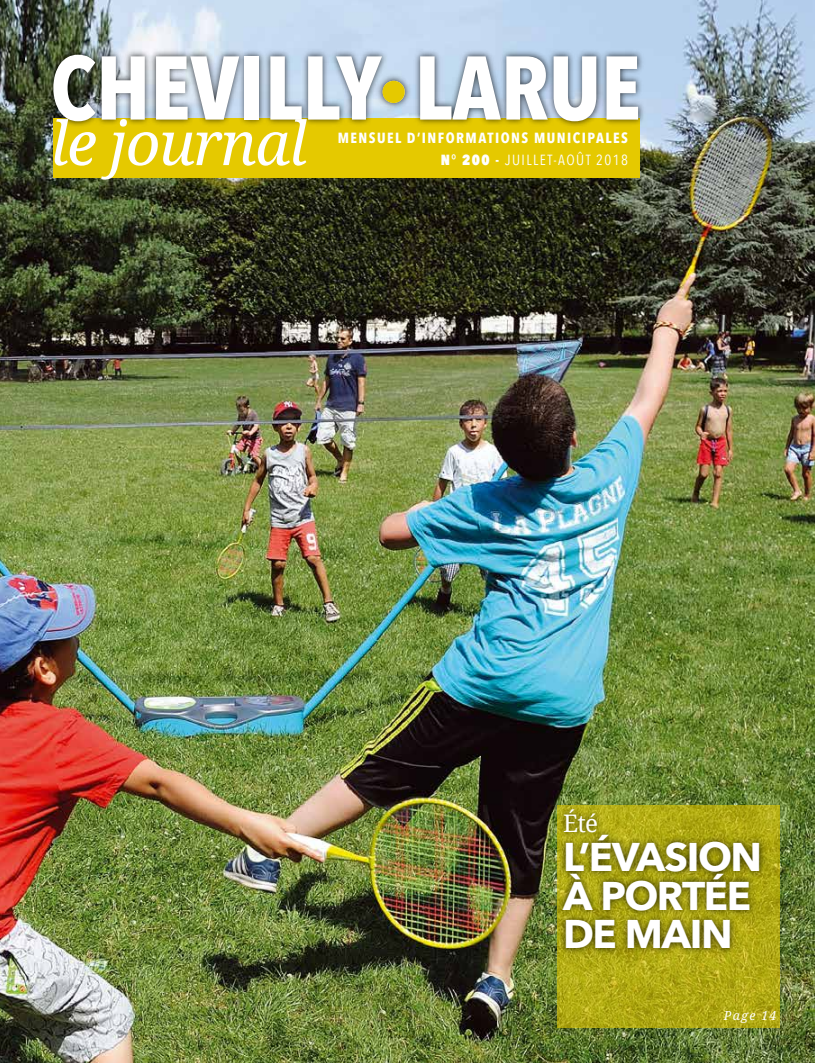
<style>
.page{position:relative;width:815px;height:1063px;background:#fff}
.page>*{position:absolute;margin:0;border:0;box-sizing:border-box;transform-origin:0 0}
.t1{font:italic 60.5px "Droid Serif";letter-spacing:-.025em;color:#fff}
.t2{font:700 40px/38.8px "Avenir Next";letter-spacing:-.035em;color:#fff}
.t3{font:24.25px "Droid Serif";color:#fff}
.t4{font:700 14.62px/22px "Avenir Next Condensed";letter-spacing:.1em;color:#fff;text-align:right}
.t5{font:italic 12.5px "Droid Serif";letter-spacing:.1em;color:#fff}
.s1{font-weight:800}
.s2{font-weight:400}
</style>
<div class="page">
<img style="left:0;top:0;width:815px;height:1063px">
<div style="left:53px;top:118px;width:587px;height:60px;background:#e5c900"></div>
<img style="left:44px;top:46px;width:603px;height:85px">
<svg style="left:53px;top:55px;width:42px;height:66px"></svg>
<svg style="left:102px;top:56px;width:43px;height:64px"></svg>
<svg style="left:156px;top:56px;width:83px;height:64px"></svg>
<div style="left:245px;top:56px;width:14px;height:64px;background:#fff"></div>
<svg style="left:270px;top:56px;width:32px;height:64px"></svg>
<svg style="left:308px;top:56px;width:74px;height:64px"></svg>
<svg style="left:420px;top:56px;width:128px;height:64px"></svg>
<svg style="left:554px;top:56px;width:42px;height:65px"></svg>
<svg style="left:606px;top:56px;width:32px;height:64px"></svg>
<img style="left:374px;top:72px;width:40px;height:40px">
<div style="left:382px;top:81px;width:23px;height:22px;background:#e5c900;border-radius:50%"></div>
<svg style="left:557px;top:806px;width:223px;height:222px;background:#b1a915"></svg>
<div style="left:556px;top:802px;width:211px;height:154px;background:#000;opacity:.75"></div>
<h1 class="t1" style="left:50px;top:109px;width:258px">le journal</h1>
<p class="t4" style="left:338px;top:127px;width:292px">MENSUEL D’INFORMATIONS MUNICIPALES<br><span class="s1">N° 200</span> - <span class="s2">JUILLET-AOÛT 2018</span></p>
<h3 class="t3" style="left:563px;top:809px;width:37px">Été</h3>
<h2 class="t2" style="left:563px;top:837px;width:201px">L’ÉVASION<br>À PORTÉE<br>DE MAIN</h2>
<p class="t5" style="left:724px;top:1009px;width:54px">Page 14</p>
</div>
